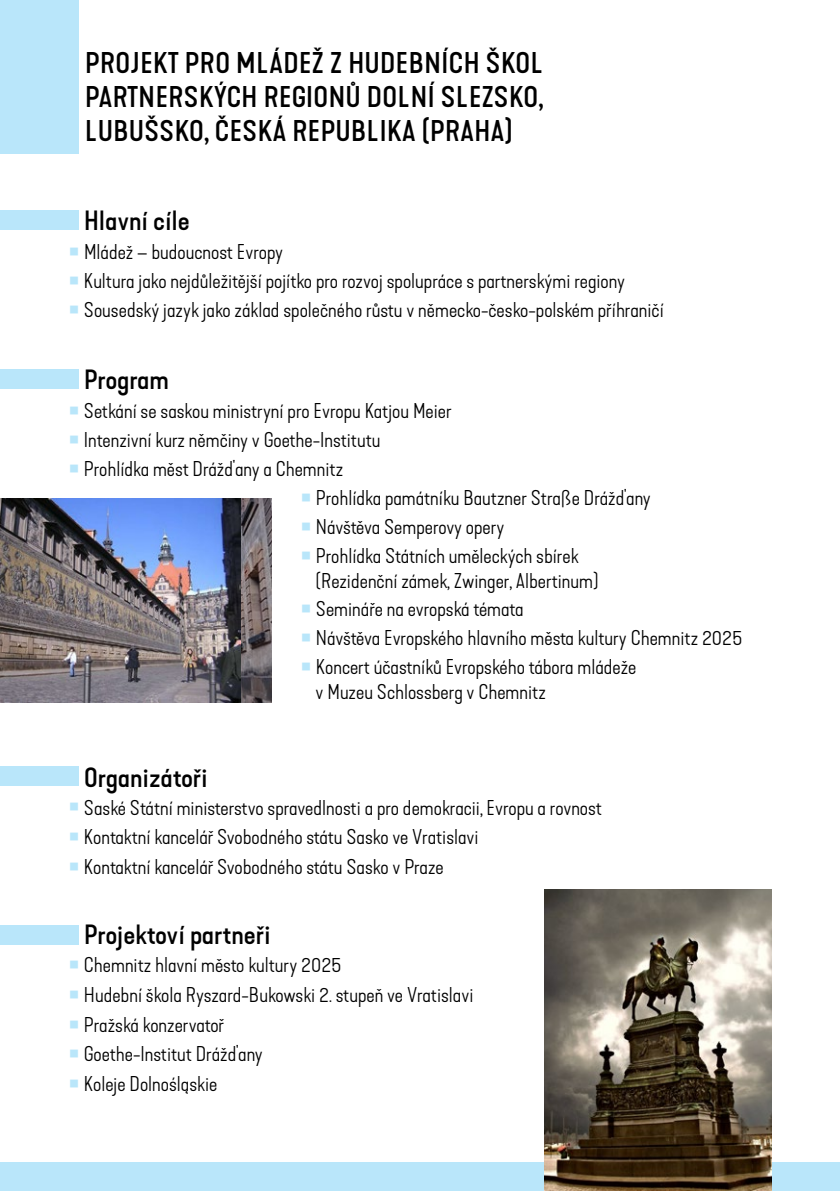
<style>
.page{position:relative;width:840px;height:1191px;background:#fff}
.page>*{position:absolute;margin:0;border:0;box-sizing:border-box;transform-origin:0 0}
.t1{font:28px/34px "Kapra Neue Pro Medium Exp";letter-spacing:.02em;color:#000}
.t2{font:26px "Kapra Neue Pro Medium Exp";letter-spacing:.02em;color:#000}
.t3{font:20px/25px "Kapra Neue Pro Light Exp";color:#000}
.s1{font-family:"Montserrat";color:#b9e6fa}
</style>
<div class="page">
<div style="left:0;top:1162px;width:839px;height:29px;background:#b9e6fa"></div>
<div style="left:0;top:210px;width:78px;height:20px;background:#b9e6fa"></div>
<div style="left:0;top:369px;width:78px;height:19px;background:#b9e6fa"></div>
<div style="left:0;top:766px;width:78px;height:20px;background:#b9e6fa"></div>
<div style="left:0;top:925px;width:78px;height:20px;background:#b9e6fa"></div>
<div style="left:0;top:0;width:78px;height:153px;background:#b9e6fa"></div>
<hr style="left:839px;top:0;width:1px;height:153px;background:#b9e6fa">
<img style="left:240px;top:498px;width:31px;height:204px">
<img style="left:0;top:498px;width:240px;height:204px">
<img style="left:544px;top:889px;width:227px;height:302px">
<h1 class="t1" style="left:85px;top:46px;width:459px">PROJEKT PRO MLÁDEŽ Z HUDEBNÍCH ŠKOL<br>PARTNERSKÝCH REGIONŮ DOLNÍ SLEZSKO,<br>LUBUŠSKO, ČESKÁ REPUBLIKA (PRAHA)</h1>
<h2 class="t2" style="left:84px;top:205px;width:107px">Hlavní cíle</h2>
<p class="t3" style="left:68px;top:240px;width:216px"><span class="s1">■</span> Mládež – budoucnost Evropy</p>
<p class="t3" style="left:68px;top:268px;width:558px"><span class="s1">■</span> Kultura jako nejdůležitější pojítko pro rozvoj spolupráce s partnerskými regiony</p>
<p class="t3" style="left:68px;top:297px;width:597px"><span class="s1">■</span> Sousedský jazyk jako základ společného růstu v německo-česko-polském příhraničí</p>
<h2 class="t2" style="left:84px;top:363px;width:86px">Program</h2>
<p class="t3" style="left:68px;top:398px;width:385px"><span class="s1">■</span> Setkání se saskou ministryní pro Evropu Katjou Meier</p>
<p class="t3" style="left:68px;top:427px;width:314px"><span class="s1">■</span> Intenzivní kurz němčiny v Goethe-Institutu</p>
<p class="t3" style="left:68px;top:456px;width:276px"><span class="s1">■</span> Prohlídka měst Drážďany a Chemnitz</p>
<p class="t3" style="left:300px;top:485px;width:352px"><span class="s1">■</span> Prohlídka památníku Bautzner Straße Drážďany</p>
<p class="t3" style="left:300px;top:514px;width:206px"><span class="s1">■</span> Návštěva Semperovy opery</p>
<p class="t3" style="left:315px;top:543px;width:284px;text-indent:-15px"><span class="s1">■</span> Prohlídka Státních uměleckých sbírek (Rezidenční zámek, Zwinger, Albertinum)</p>
<p class="t3" style="left:300px;top:597px;width:225px"><span class="s1">■</span> Semináře na evropská témata</p>
<p class="t3" style="left:300px;top:626px;width:443px"><span class="s1">■</span> Návštěva Evropského hlavního města kultury Chemnitz 2025</p>
<p class="t3" style="left:315px;top:655px;width:322px;text-indent:-15px"><span class="s1">■</span> Koncert účastníků Evropského tábora mládeže v Muzeu Schlossberg v Chemnitz</p>
<h2 class="t2" style="left:84px;top:761px;width:125px">Organizátoři</h2>
<p class="t3" style="left:68px;top:795px;width:535px"><span class="s1">■</span> Saské Státní ministerstvo spravedlnosti a pro demokracii, Evropu a rovnost</p>
<p class="t3" style="left:68px;top:825px;width:412px"><span class="s1">■</span> Kontaktní kancelář Svobodného státu Sasko ve Vratislavi</p>
<p class="t3" style="left:68px;top:854px;width:377px"><span class="s1">■</span> Kontaktní kancelář Svobodného státu Sasko v Praze</p>
<h2 class="t2" style="left:84px;top:919px;width:188px">Projektoví partneři</h2>
<p class="t3" style="left:68px;top:953px;width:275px"><span class="s1">■</span> Chemnitz hlavní město kultury 2025</p>
<p class="t3" style="left:68px;top:982px;width:406px"><span class="s1">■</span> Hudební škola Ryszard-Bukowski 2. stupeň ve Vratislavi</p>
<p class="t3" style="left:68px;top:1012px;width:157px"><span class="s1">■</span> Pražská konzervatoř</p>
<p class="t3" style="left:68px;top:1042px;width:196px"><span class="s1">■</span> Goethe-Institut Drážďany</p>
<p class="t3" style="left:68px;top:1071px;width:151px"><span class="s1">■</span> Koleje Dolnośląskie</p>
</div>
